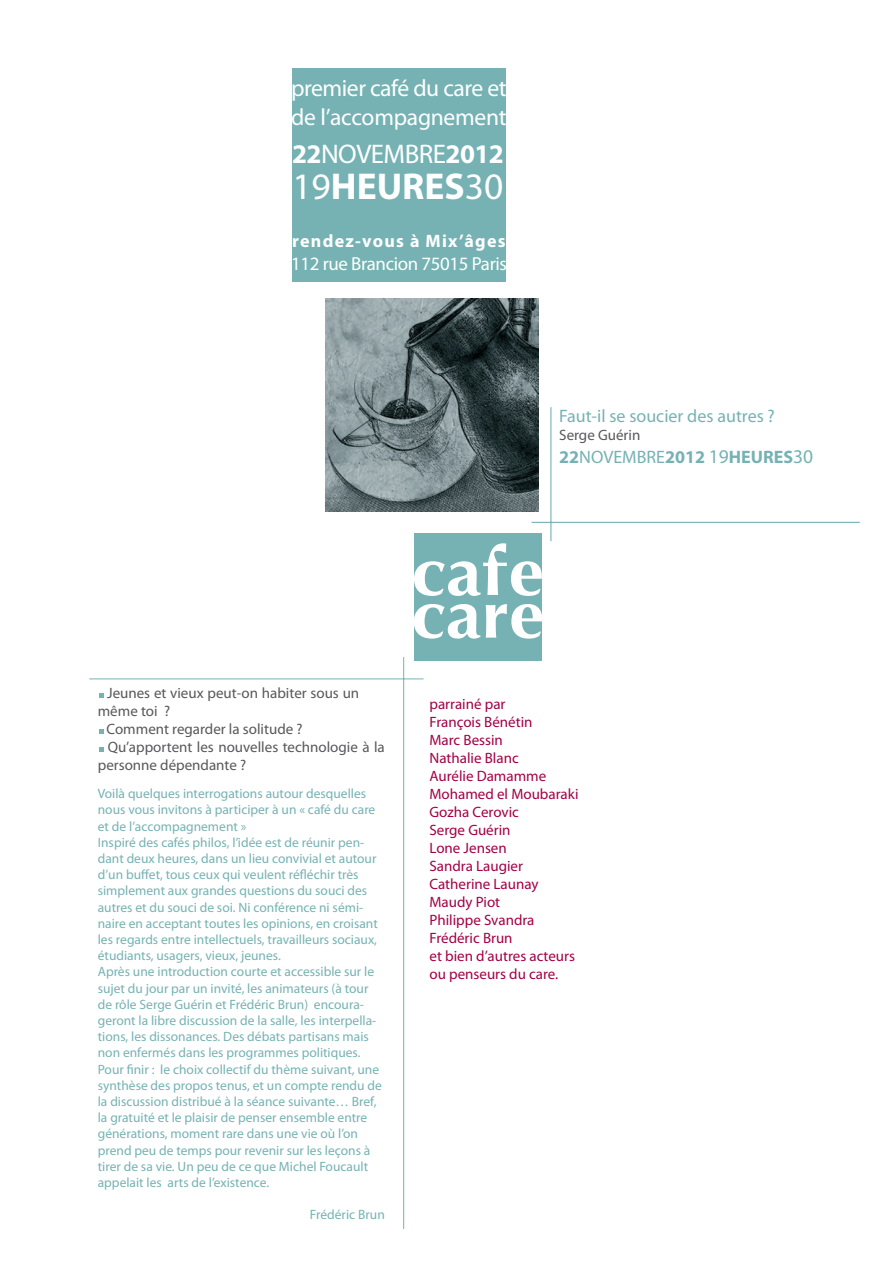
<style>
.page{position:relative;width:893px;height:1263px;background:#fff}
.page>*{position:absolute;margin:0;border:0;box-sizing:border-box;transform-origin:0 0}
.t1{font:700 37.5px "Myriad Pro";color:#fff}
.t2{font:27px "Myriad Pro";letter-spacing:-.02em;color:#fff}
.t3{font:23.7px "Myriad Pro";letter-spacing:-.02em;color:#fff}
.t4{font:23.55px "Myriad Pro";letter-spacing:-.01em;color:#fff}
.t5{font:18.9px "Myriad Pro";letter-spacing:-.02em;color:#fff}
.t6{font:18px "Myriad Pro";color:#76b2b3}
.t7{font:700 18px "Myriad Pro";color:#76b2b3}
.t8{font:700 18px "Myriad Pro";letter-spacing:.07em;color:#fff}
.t9{font:15px/18px "Myriad Pro";color:#a30146}
.t10{font:15px "Myriad Pro";color:#57585a}
.t11{font:13.5px/16.2px "Myriad Pro";color:#76b2b3}
.s1{font-weight:700}
.s2{font-weight:400}
.s3{font-weight:400;font-size:19.5px}
</style>
<div class="page">
<hr style="left:403px;top:657px;width:1px;height:572px;background:#76b2b3">
<hr style="left:89px;top:678px;width:335px;height:1px;background:#76b2b3">
<hr style="left:550px;top:407px;width:1px;height:134px;background:#76b2b3">
<hr style="left:531px;top:522px;width:329px;height:1px;background:#76b2b3">
<div style="left:292px;top:68px;width:214px;height:213px;background:#76b2b3"></div>
<img style="left:325px;top:298px;width:213px;height:213px">
<div style="left:414px;top:533px;width:128px;height:128px;background:#76b2b3"></div>
<svg style="left:414px;top:604px;width:66px;height:35px"></svg>
<svg style="left:486px;top:604px;width:56px;height:35px"></svg>
<svg style="left:414px;top:543px;width:128px;height:53px"></svg>
<svg style="left:99px;top:693px;width:4px;height:5px"></svg>
<svg style="left:99px;top:729px;width:4px;height:5px"></svg>
<svg style="left:99px;top:747px;width:4px;height:5px"></svg>
<h3 class="t3" style="left:291px;top:74px;width:217px">premier café du care et</h3>
<h3 class="t4" style="left:291px;top:102px;width:217px">de l’accompagnement</h3>
<h2 class="t2" style="left:292px;top:137px;width:213px"><span class="s1">22</span>NOVEMBRE<span class="s1">2012</span></h2>
<h1 class="t1" style="left:292px;top:162px;width:212px"><span class="s2">19</span>HEURES<span class="s2">30</span></h1>
<h3 class="t8" style="left:292px;top:229px;width:215px">rendez-vous à Mix’âges</h3>
<h3 class="t5" style="left:291px;top:252px;width:217px">112 rue Brancion 75015 Paris</h3>
<h3 class="t6" style="left:559px;top:405px;width:217px">Faut-il se soucier des autres ?</h3>
<p class="t10" style="left:559px;top:425px;width:83px">Serge Guérin</p>
<h3 class="t7" style="left:559px;top:445px;width:255px">22<span class="s2">NOVEMBRE</span>2012 <span class="s3">19</span>HEURES<span class="s3">30</span></h3>
<p class="t10" style="left:107px;top:684px;width:254px">Jeunes et vieux peut-on habiter sous un</p>
<p class="t10" style="left:98px;top:702px;width:74px">même toi ?</p>
<p class="t10" style="left:107px;top:720px;width:198px">Comment regarder la solitude ?</p>
<p class="t10" style="left:108px;top:738px;width:278px">Qu’apportent les nouvelles technologie à la</p>
<p class="t10" style="left:98px;top:756px;width:150px">personne dépendante ?</p>
<p class="t11" style="left:98px;top:785px;width:286px">Voilà quelques interrogations autour desquelles nous vous invitons à participer à un « café du care et de l’accompagnement »<br>Inspiré des cafés philos, l’idée est de réunir pen&shy;dant deux heures, dans un lieu convivial et autour d’un buffet, tous ceux qui veulent réfléchir très simplement aux grandes questions du souci des autres et du souci de soi. Ni conférence ni sémi&shy;naire en acceptant toutes les opinions, en croisant les regards entre intellectuels, travailleurs sociaux, étudiants, usagers, vieux, jeunes.<br>Après une introduction courte et accessible sur le sujet du jour par un invité, les animateurs (à tour de rôle Serge Guérin et Frédéric Brun) encoura&shy;geront la libre discussion de la salle, les interpella&shy;tions, les dissonances. Des débats partisans mais non enfermés dans les programmes politiques.<br>Pour finir : le choix collectif du thème suivant, une synthèse des propos tenus, et un compte rendu de la discussion distribué à la séance suivante… Bref, la gratuité et le plaisir de penser ensemble entre générations, moment rare dans une vie où l’on prend peu de temps pour revenir sur les leçons à tirer de sa vie. Un peu de ce que Michel Foucault appelait les arts de l’existence.</p>
<p class="t11" style="left:310px;top:1206px;width:76px">Frédéric Brun</p>
<p class="t9" style="left:429px;top:694px;width:151px">parrainé par<br>François Bénétin<br>Marc Bessin<br>Nathalie Blanc<br>Aurélie Damamme<br>Mohamed el Moubaraki<br>Gozha Cerovic<br>Serge Guérin<br>Lone Jensen<br>Sandra Laugier<br>Catherine Launay<br>Maudy Piot<br>Philippe Svandra<br>Frédéric Brun<br>et bien d’autres acteurs ou penseurs du care.</p>
</div>
